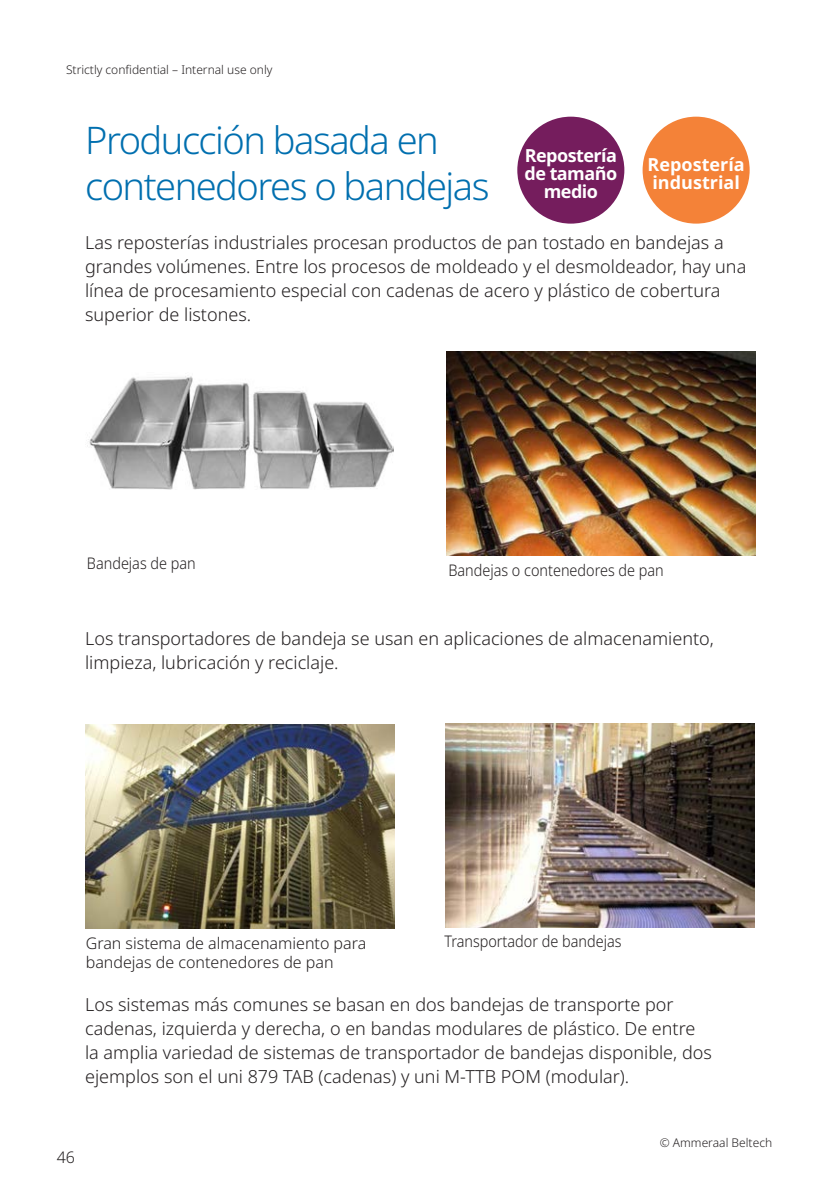
<style>
.page{position:relative;width:840px;height:1191px;background:#fff}
.page>*{position:absolute;margin:0;border:0;box-sizing:border-box;transform-origin:0 0}
.t1{font:300 38px "Noto Sans";letter-spacing:-.04em;color:#006faf}
.t2{font:300 18px/24px "Noto Sans";color:#231f20}
.t3{font:700 18px/18px "Noto Sans";letter-spacing:-.03em;color:#fff;text-align:center}
.t4{font:700 18px "Noto Sans";color:#fff}
.t5{font:300 16px "Noto Sans";color:#231f20;scale:.9 1}
.t6{font:300 16px "Noto Sans";color:#231f20}
.t7{font:300 12px "Noto Sans";color:#231f20}
</style>
<div class="page">
<img style="left:86px;top:724px;width:308px;height:204px">
<img style="left:445px;top:723px;width:308px;height:204px">
<img style="left:87px;top:376px;width:306px;height:113px">
<img style="left:446px;top:352px;width:308px;height:204px">
<div style="left:515px;top:115px;width:110px;height:110px;background:#751d5d;border-radius:50%"></div>
<div style="left:514px;top:113px;width:113px;height:114px;border:3px solid #fff;border-radius:50%"></div>
<div style="left:640px;top:115px;width:110px;height:110px;background:#f48238;border-radius:50%"></div>
<div style="left:639px;top:113px;width:113px;height:114px;border:3px solid #fff;border-radius:50%"></div>
<p class="t7" style="left:66px;top:61px;width:208px">Strictly confidential – Internal use only</p>
<p class="t1" style="left:85px;top:114px;width:355px">Producción basada en</p>
<p class="t1" style="left:85px;top:159px;width:406px">contenedores o bandejas</p>
<p class="t2" style="left:85px;top:231px;width:662px">Las reposterías industriales procesan productos de pan tostado en bandejas a grandes volúmenes. Entre los procesos de moldeado y el desmoldeador, hay una línea de procesamiento especial con cadenas de acero y plástico de cobertura superior de listones.</p>
<p class="t3" style="left:524px;top:147px;width:94px">Repostería</p>
<p class="t3" style="left:524px;top:165px;width:94px">de tamaño medio</p>
<p class="t4" style="left:647px;top:151px;width:98px">Repostería</p>
<p class="t4" style="left:652px;top:169px;width:89px">industrial</p>
<p class="t5" style="left:87px;top:551px;width:122px">Bandejas de pan</p>
<p class="t5" style="left:448px;top:559px;width:241px">Bandejas o contenedores de pan</p>
<p class="t2" style="left:85px;top:626px;width:630px">Los transportadores de bandeja se usan en aplicaciones de almacenamiento,</p>
<p class="t2" style="left:85px;top:650px;width:255px">limpieza, lubricación y reciclaje.</p>
<p class="t6" style="left:86px;top:931px;width:282px">Gran sistema de almacenamiento para</p>
<p class="t6" style="left:86px;top:951px;width:249px">bandejas de contenedores de pan</p>
<p class="t5" style="left:444px;top:930px;width:198px">Transportador de bandejas</p>
<p class="t2" style="left:85px;top:992px;width:589px">Los sistemas más comunes se basan en dos bandejas de transporte por</p>
<p class="t2" style="left:85px;top:1016px;width:611px">cadenas, izquierda y derecha, o en bandas modulares de plástico. De entre</p>
<p class="t2" style="left:85px;top:1040px;width:628px">la amplia variedad de sistemas de transportador de bandejas disponible, dos</p>
<p class="t2" style="left:85px;top:1064px;width:545px">ejemplos son el uni 879 TAB (cadenas) y uni M-TTB POM (modular).</p>
<p class="t6" style="left:57px;top:1145px;width:20px">46</p>
<p class="t7" style="left:659px;top:1134px;width:114px">© Ammeraal Beltech</p>
</div>
